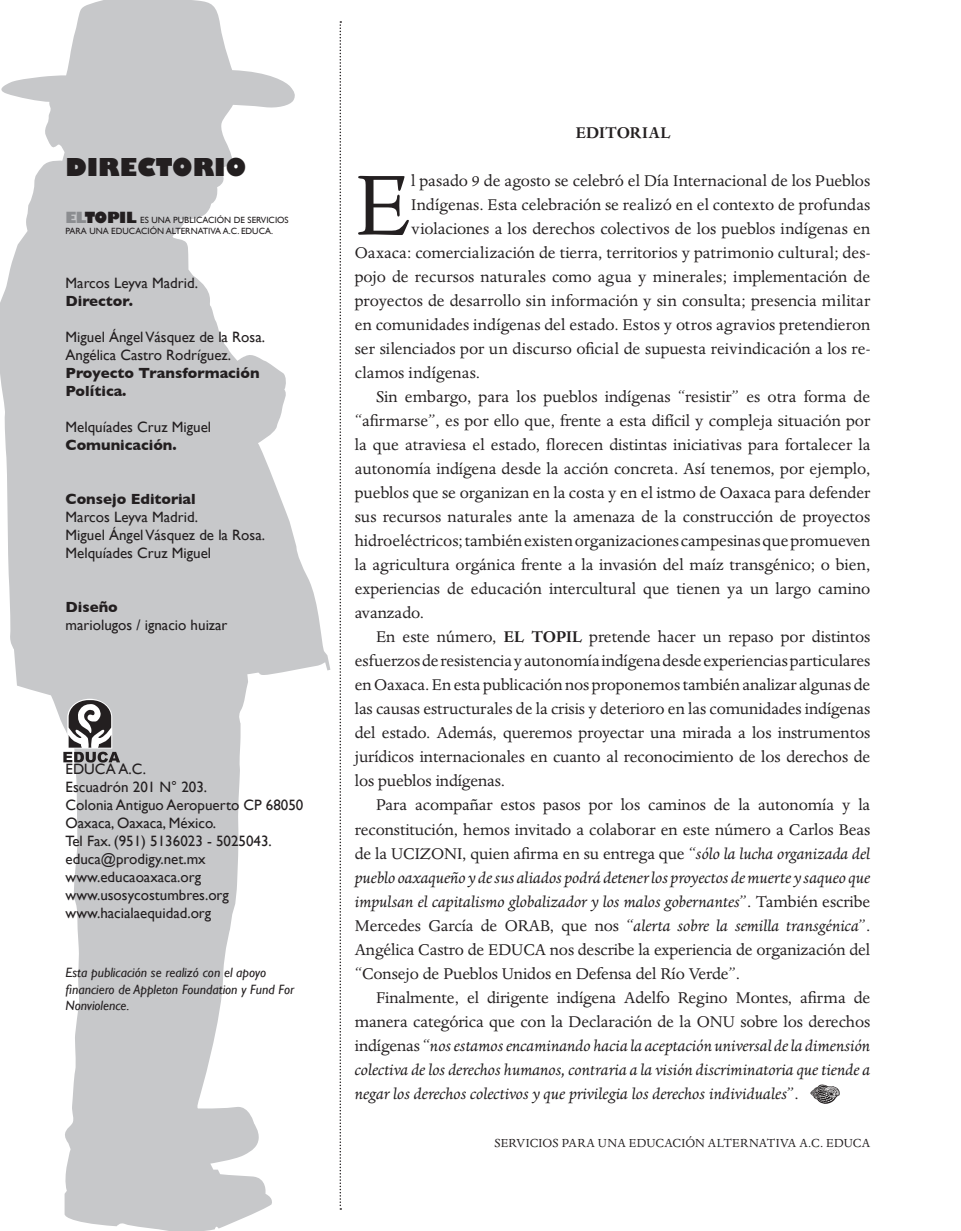
<style>
.page{position:relative;width:961px;height:1231px;background:#fff}
.page>*{position:absolute;margin:0;border:0;box-sizing:border-box;transform-origin:0 0}
.t1{font:98.55px "Dante";color:#231f20}
.t2{font:800 24px "Gill Sans";color:#231f20}
.t3{font:18px "Dante";letter-spacing:-.005em;color:#231f20}
.t4{font:italic 18px "Dante";letter-spacing:-.005em;color:#231f20}
.t5{font:700 18px "Dante";letter-spacing:.005em;color:#231f20}
.t6{font:15px/18px "Gill Sans";color:#231f20}
.t7{font:700 15px/18px "Gill Sans";color:#231f20}
.t8{font:italic 13.5px/16.2px "Gill Sans";color:#231f20}
.t9{font:13.5px "Dante";letter-spacing:.005em;color:#231f20}
.t10{font:9px/10.8px "Gill Sans";color:#231f20}
.s1{font-weight:800;font-size:15px;color:#8b8d90}
.s2{font-weight:800;font-size:15px}
.s3{font-weight:700}
.s4{font-style:italic}
.s5{font-style:normal}
</style>
<div class="page">
<svg style="left:0;top:0;width:330px;height:1231px;fill:#c7c8ca"></svg>
<svg style="left:63px;top:698px;width:57px;height:64px"></svg>
<svg style="left:339px;top:21px;width:2px;height:1188px"></svg>
<svg style="left:810px;top:1084px;width:29px;height:20px"></svg>
<h2 class="t2" style="left:66px;top:152px;width:182px">DIRECTORIO</h2>
<p class="t10" style="left:66px;top:214px;width:225px"><span class="s1">EL</span><span class="s2">TOPIL</span> ES UNA PUBLICACIÓN DE SERVICIOS<br>PARA UNA EDUCACIÓN ALTERNATIVA A.C. EDUCA.</p>
<p class="t6" style="left:66px;top:273px;width:134px">Marcos Leyva Madrid.</p>
<p class="t7" style="left:66px;top:291px;width:69px">Director.</p>
<p class="t6" style="left:66px;top:327px;width:201px">Miguel Ángel Vásquez de la Rosa.<br>Angélica Castro Rodríguez.</p>
<p class="t7" style="left:66px;top:363px;width:196px">Proyecto Transformación<br>Política.</p>
<p class="t6" style="left:66px;top:417px;width:147px">Melquíades Cruz Miguel</p>
<p class="t7" style="left:66px;top:435px;width:113px">Comunicación.</p>
<p class="t7" style="left:66px;top:489px;width:132px">Consejo Editorial</p>
<p class="t6" style="left:66px;top:507px;width:201px">Marcos Leyva Madrid.<br>Miguel Ángel Vásquez de la Rosa.<br>Melquíades Cruz Miguel</p>
<p class="t7" style="left:66px;top:597px;width:54px">Diseño</p>
<p class="t6" style="left:66px;top:615px;width:163px">mariolugos / ignacio huizar</p>
<p class="t6" style="left:66px;top:759px;width:239px">EDUCA A.C.<br>Escuadrón 201 N° 203.<br>Colonia Antiguo Aeropuerto CP 68050<br>Oaxaca, Oaxaca, México.<br>Tel Fax. (951) 5136023 - 5025043. educa@prodigy.net.mx www.educaoaxaca.org www.usosycostumbres.org www.hacialaequidad.org</p>
<p class="t8" style="left:66px;top:964px;width:230px">Esta publicación se realizó con el apoyo financiero de Appleton Foundation y Fund For<br>Nonviolence.</p>
<p class="t5" style="left:575px;top:123px;width:96px">EDITORIAL</p>
<h1 class="t1" style="left:355px;top:152px;width:58px">E</h1>
<p class="t3" style="left:411px;top:171px;width:460px">l pasado 9 de agosto se celebró el Día Internacional de los Pueblos</p>
<p class="t3" style="left:411px;top:195px;width:460px">Indígenas. Esta celebración se realizó en el contexto de profundas</p>
<p class="t3" style="left:411px;top:219px;width:460px">violaciones a los derechos colectivos de los pueblos indígenas en</p>
<p class="t3" style="left:355px;top:243px;width:517px">Oaxaca: comercialización de tierra, territorios y patrimonio cultural; des-</p>
<p class="t3" style="left:355px;top:267px;width:517px">pojo de recursos naturales como agua y minerales; implementación de</p>
<p class="t3" style="left:355px;top:291px;width:517px">proyectos de desarrollo sin información y sin consulta; presencia militar</p>
<p class="t3" style="left:355px;top:315px;width:517px">en comunidades indígenas del estado. Estos y otros agravios pretendieron</p>
<p class="t3" style="left:355px;top:339px;width:517px">ser silenciados por un discurso oficial de supuesta reivindicación a los re-</p>
<p class="t3" style="left:355px;top:363px;width:127px">clamos indígenas.</p>
<p class="t3" style="left:376px;top:387px;width:496px">Sin embargo, para los pueblos indígenas “resistir” es otra forma de</p>
<p class="t3" style="left:355px;top:411px;width:517px">“afirmarse”, es por ello que, frente a esta difícil y compleja situación por</p>
<p class="t3" style="left:355px;top:435px;width:517px">la que atraviesa el estado, florecen distintas iniciativas para fortalecer la</p>
<p class="t3" style="left:355px;top:459px;width:517px">autonomía indígena desde la acción concreta. Así tenemos, por ejemplo,</p>
<p class="t3" style="left:355px;top:483px;width:517px">pueblos que se organizan en la costa y en el istmo de Oaxaca para defender</p>
<p class="t3" style="left:355px;top:507px;width:517px">sus recursos naturales ante la amenaza de la construcción de proyectos</p>
<p class="t3" style="left:355px;top:531px;width:517px">hidroeléctricos; también existen organizaciones campesinas que promueven</p>
<p class="t3" style="left:355px;top:555px;width:517px">la agricultura orgánica frente a la invasión del maíz transgénico; o bien,</p>
<p class="t3" style="left:355px;top:579px;width:517px">experiencias de educación intercultural que tienen ya un largo camino</p>
<p class="t3" style="left:355px;top:603px;width:71px">avanzado.</p>
<p class="t3" style="left:376px;top:627px;width:496px">En este número, <span class="s3">EL TOPIL</span> pretende hacer un repaso por distintos</p>
<p class="t3" style="left:355px;top:651px;width:517px">esfuerzos de resistencia y autonomía indígena desde experiencias particulares</p>
<p class="t3" style="left:355px;top:675px;width:517px">en Oaxaca. En esta publicación nos proponemos también analizar algunas de</p>
<p class="t3" style="left:355px;top:699px;width:517px">las causas estructurales de la crisis y deterioro en las comunidades indígenas</p>
<p class="t3" style="left:355px;top:723px;width:517px">del estado. Además, queremos proyectar una mirada a los instrumentos</p>
<p class="t3" style="left:355px;top:747px;width:517px">jurídicos internacionales en cuanto al reconocimiento de los derechos de</p>
<p class="t3" style="left:355px;top:771px;width:152px">los pueblos indígenas.</p>
<p class="t3" style="left:376px;top:795px;width:495px">Para acompañar estos pasos por los caminos de la autonomía y la</p>
<p class="t3" style="left:355px;top:819px;width:517px">reconstitución, hemos invitado a colaborar en este número a Carlos Beas</p>
<p class="t3" style="left:355px;top:843px;width:517px">de la UCIZONI, quien afirma en su entrega que “<span class="s4">sólo la lucha organizada del</span></p>
<p class="t4" style="left:355px;top:867px;width:517px">pueblo oaxaqueño y de sus aliados podrá detener los proyectos de muerte y saqueo que</p>
<p class="t4" style="left:355px;top:891px;width:517px">impulsan el capitalismo globalizador y los malos gobernantes<span class="s5">”. También escribe</span></p>
<p class="t4" style="left:355px;top:915px;width:517px"><span class="s5">Mercedes García de ORAB, que nos “</span>alerta sobre la semilla transgénica<span class="s5">”.</span></p>
<p class="t3" style="left:355px;top:939px;width:517px">Angélica Castro de EDUCA nos describe la experiencia de organización del</p>
<p class="t3" style="left:355px;top:963px;width:387px">“Consejo de Pueblos Unidos en Defensa del Río Verde”.</p>
<p class="t3" style="left:376px;top:987px;width:496px">Finalmente, el dirigente indígena Adelfo Regino Montes, afirma de</p>
<p class="t3" style="left:355px;top:1011px;width:517px">manera categórica que con la Declaración de la ONU sobre los derechos</p>
<p class="t4" style="left:355px;top:1035px;width:517px"><span class="s5">indígenas “</span>nos estamos encaminando hacia la aceptación universal de la dimensión</p>
<p class="t4" style="left:355px;top:1059px;width:517px">colectiva de los derechos humanos, contraria a la visión discriminatoria que tiende a</p>
<p class="t4" style="left:355px;top:1083px;width:445px">negar los derechos colectivos y que privilegia los derechos individuales<span class="s5">”.</span></p>
<p class="t9" style="left:494px;top:1135px;width:377px">SERVICIOS PARA UNA EDUCACIÓN ALTERNATIVA A.C. EDUCA</p>
</div>
